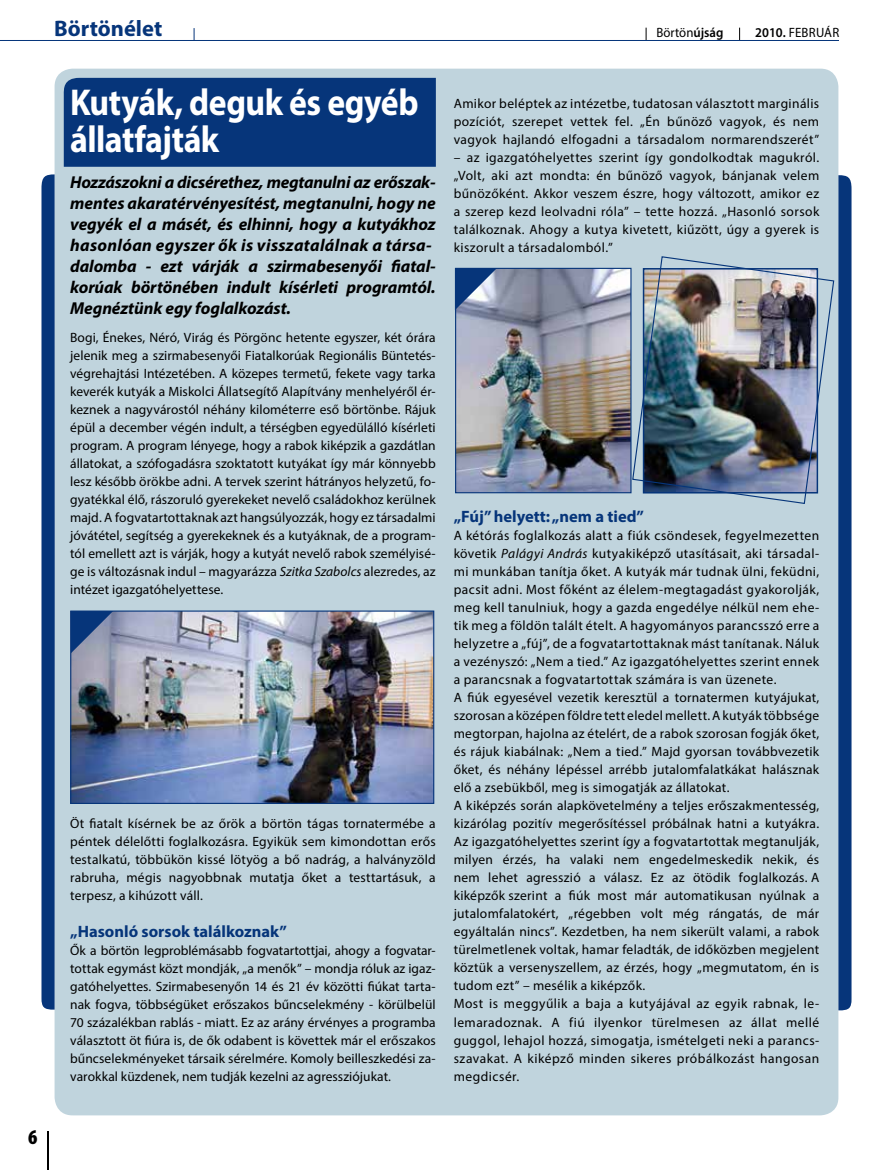
<style>
.page{position:relative;width:893px;height:1170px;background:#fff}
.page>*{position:absolute;margin:0;border:0;box-sizing:border-box;transform-origin:0 0}
.t1{font:700 37.5px/37.5px "Myriad Pro";letter-spacing:-.015em;color:#fff;scale:.9 1}
.t2{font:700 22.5px "Myriad Pro";color:#06357a}
.t3{font:900 condensed 21px "Myriad Pro";color:#000}
.t4{font:italic 700 17.25px/21px "Myriad Pro";letter-spacing:-.005em;color:#000}
.t5{font:700 16.5px "Myriad Pro";color:#06357a}
.t6{font:13.5px/18px "Myriad Pro";letter-spacing:.025em;color:#000;text-align:justify}
.t7{font:13.5px "Myriad Pro";letter-spacing:.025em;color:#000;scale:.95 1}
.s1{font-weight:600}
.s2{font-style:italic}
</style>
<div class="page">
<svg style="left:194px;top:28px;width:1px;height:12px"></svg>
<hr style="left:47px;top:1130px;width:2px;height:39px;background:#000">
<svg style="left:739px;top:28px;width:1px;height:12px"></svg>
<svg style="left:646px;top:28px;width:1px;height:12px"></svg>
<hr style="left:0;top:40px;width:839px;height:1px;background:#06357a">
<div style="left:55px;top:69px;width:783px;height:1046px;background:#c0d4dd;border-radius:18px"></div>
<img style="left:457px;top:270px;width:172px;height:221px">
<div style="left:455px;top:268px;width:176px;height:225px;border:1px solid #06357a"></div>
<div style="left:63px;top:78px;width:373px;height:89px;background:#06357a"></div>
<svg style="left:455px;top:268px;width:42px;height:42px;background:#617ca6"></svg>
<svg style="left:838px;top:175px;width:13px;height:835px;background:#0c3a7d"></svg>
<svg style="left:41px;top:174px;width:14px;height:835px;background:#184383"></svg>
<img style="left:72px;top:612px;width:360px;height:189px">
<div style="left:70px;top:610px;width:364px;height:193px;border:1px solid #06357a"></div>
<img style="left:631px;top:256px;width:204px;height:248px">
<svg style="left:71px;top:611px;width:42px;height:42px;background:#4b6694"></svg>
<h2 class="t2" style="left:54px;top:14px;width:110px">Börtönélet</h2>
<p class="t7" style="left:657px;top:24px;width:72px">Börtön<span class="s1">újság</span></p>
<p class="t7" style="left:755px;top:24px;width:90px"><span class="s1">2010.</span> FEBRUÁR</p>
<h3 class="t3" style="left:28px;top:1123px;width:11px">6</h3>
<h1 class="t1" style="left:70px;top:82px;width:389px">Kutyák, deguk és egyéb állatfajták</h1>
<p class="t4" style="left:70px;top:171px;width:367px">Hozzászokni a dicsérethez, megtanulni az erőszak-- mentes akaratérvényesítést, megtanulni, hogy ne vegyék el a másét, és elhinni, hogy a kutyákhoz hasonlóan egyszer ők is visszatalálnak a társa&shy;dalomba - ezt várják a szirmabesenyői fiatal&shy;korúak börtönében indult kísérleti programtól.<br>Megnéztünk egy foglalkozást.</p>
<p class="t6" style="left:70px;top:328px;width:367px">Bogi, Énekes, Néró, Virág és Pörgönc hetente egyszer, két órára jelenik meg a szirmabesenyői Fiatalkorúak Regionális Büntetés&shy;végrehajtási Intézetében. A közepes termetű, fekete vagy tarka keverék kutyák a Miskolci Állatsegítő Alapítvány menhelyéről ér&shy;keznek a nagyvárostól néhány kilométerre eső börtönbe. Rájuk épül a december végén indult, a térségben egyedülálló kísérleti program. A program lényege, hogy a rabok kiképzik a gazdátlan állatokat, a szófogadásra szoktatott kutyákat így már könnyebb lesz később örökbe adni. A tervek szerint hátrányos helyzetű, fo&shy;gyatékkal élő, rászoruló gyerekeket nevelő családokhoz kerülnek majd. A fogvatartottaknak azt hangsúlyozzák, hogy ez társadalmi jóvátétel, segítség a gyerekeknek és a kutyáknak, de a program&shy;tól emellett azt is várják, hogy a kutyát nevelő rabok személyisé&shy;ge is változásnak indul – magyarázza <span class="s2">Szitka Szabolcs</span> alezredes, az intézet igazgatóhelyettese.</p>
<p class="t6" style="left:70px;top:814px;width:367px">Öt fiatalt kísérnek be az őrök a börtön tágas tornatermébe a péntek délelőtti foglalkozásra. Egyikük sem kimondottan erős testalkatú, többükön kissé lötyög a bő nadrág, a halványzöld rabruha, mégis nagyobbnak mutatja őket a testtartásuk, a terpesz, a kihúzott váll.</p>
<p class="t5" style="left:70px;top:920px;width:218px">„Hasonló sorsok találkoznak”</p>
<p class="t6" style="left:70px;top:940px;width:367px">Ők a börtön legproblémásabb fogvatartottjai, ahogy a fogvatar&shy;tottak egymást közt mondják, „a menők” – mondja róluk az igaz&shy;gatóhelyettes. Szirmabesenyőn 14 és 21 év közötti fiúkat tarta&shy;nak fogva, többségüket erőszakos bűncselekmény - körülbelül 70 százalékban rablás - miatt. Ez az arány érvényes a programba választott öt fiúra is, de ők odabent is követtek már el erőszakos bűncselekményeket társaik sérelmére. Komoly beilleszkedési za&shy;varokkal küzdenek, nem tudják kezelni az agressziójukat.</p>
<p class="t6" style="left:454px;top:94px;width:367px">Amikor beléptek az intézetbe, tudatosan választott marginális pozíciót, szerepet vettek fel. „Én bűnöző vagyok, és nem vagyok hajlandó elfogadni a társadalom normarendszerét”</p>
<p class="t6" style="left:454px;top:148px;width:367px">– az igazgatóhelyettes szerint így gondolkodtak magukról. „Volt, aki azt mondta: én bűnöző vagyok, bánjanak velem bűnözőként. Akkor veszem észre, hogy változott, amikor ez a szerep kezd leolvadni róla” – tette hozzá. „Hasonló sorsok találkoznak. Ahogy a kutya kivetett, kiűzött, úgy a gyerek is kiszorult a társadalomból.”</p>
<p class="t5" style="left:454px;top:506px;width:192px">„Fúj” helyett: „nem a tied”</p>
<p class="t6" style="left:454px;top:526px;width:367px;text-align:left">A kétórás foglalkozás alatt a fiúk csöndesek, fegyelmezetten követik <span class="s2">Palágyi András</span> kutyakiképző utasításait, aki társadal&shy;mi munkában tanítja őket. A kutyák már tudnak ülni, feküdni, pacsit adni. Most főként az élelem-megtagadást gyakorolják, meg kell tanulniuk, hogy a gazda engedélye nélkül nem ehe&shy;tik meg a földön talált ételt. A hagyományos parancsszó erre a helyzetre a „fúj”, de a fogvatartottaknak mást tanítanak. Náluk a vezényszó: „Nem a tied.” Az igazgatóhelyettes szerint ennek a parancsnak a fogvatartottak számára is van üzenete.<br>A fiúk egyesével vezetik keresztül a tornatermen kutyájukat, szorosan a középen földre tett eledel mellett. A kutyák többsége megtorpan, hajolna az ételért, de a rabok szorosan fogják őket, és rájuk kiabálnak: „Nem a tied.” Majd gyorsan továbbvezetik őket, és néhány lépéssel arrébb jutalomfalatkákat halásznak elő a zsebükből, meg is simogatják az állatokat.<br>A kiképzés során alapkövetelmény a teljes erőszakmentesség, kizárólag pozitív megerősítéssel próbálnak hatni a kutyákra.<br>Az igazgatóhelyettes szerint így a fogvatartottak megtanulják, milyen érzés, ha valaki nem engedelmeskedik nekik, és nem lehet agresszió a válasz. Ez az ötödik foglalkozás. A kiképzők szerint a fiúk most már automatikusan nyúlnak a jutalomfalatokért, „régebben volt még rángatás, de már egyáltalán nincs”. Kezdetben, ha nem sikerült valami, a rabok türelmetlenek voltak, hamar feladták, de időközben megjelent köztük a versenyszellem, az érzés, hogy „megmutatom, én is tudom ezt” – mesélik a kiképzők.<br>Most is meggyűlik a baja a kutyájával az egyik rabnak, le&shy;lemaradoznak. A fiú ilyenkor türelmesen az állat mellé guggol, lehajol hozzá, simogatja, ismételgeti neki a parancs&shy;szavakat. A kiképző minden sikeres próbálkozást hangosan megdicsér.</p>
</div>
